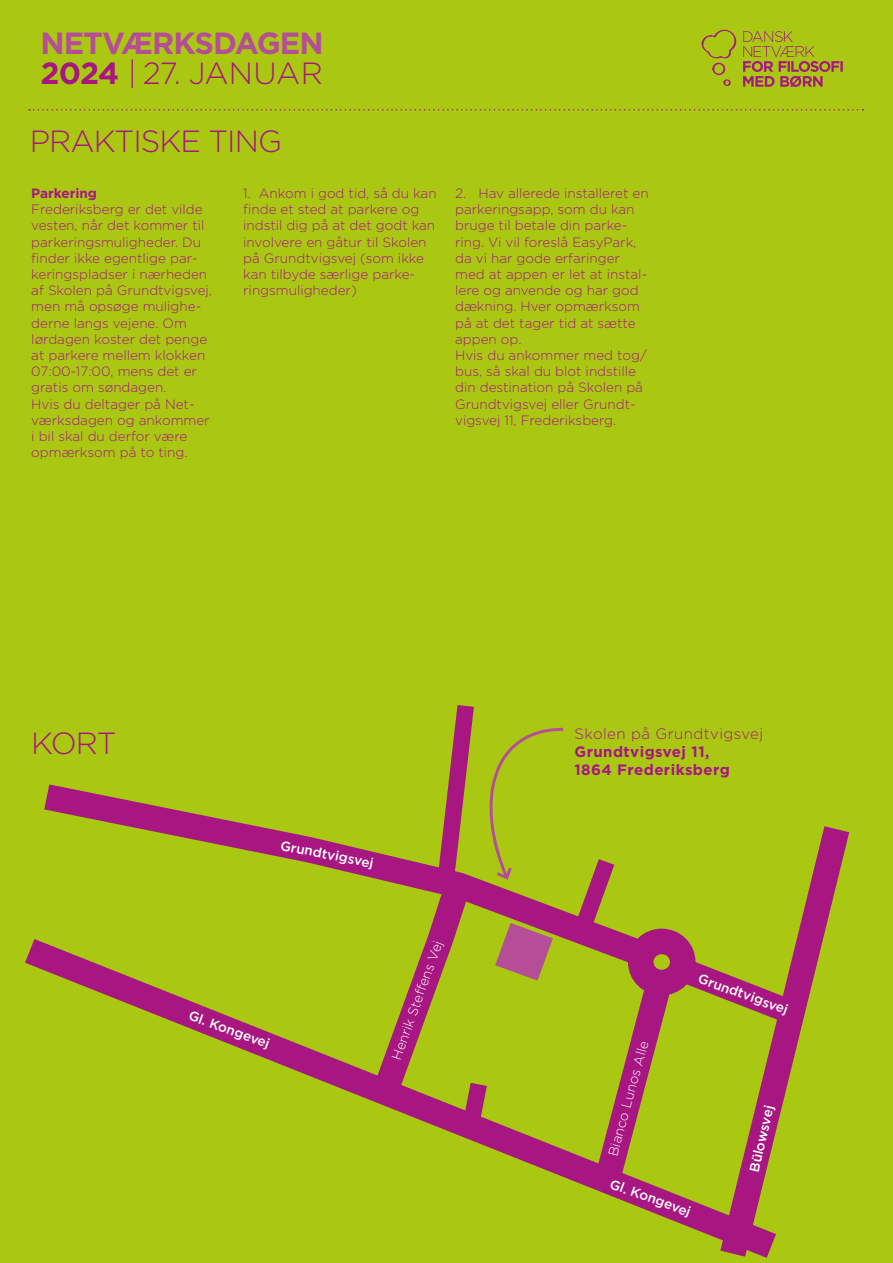
<style>
.page{position:relative;width:893px;height:1263px;background:#aac811}
.page>*{position:absolute;margin:0;border:0;box-sizing:border-box;transform-origin:0 0}
.t1{font:700 30.6px/30.2px "Gotham";letter-spacing:-.03em;color:#b64e97}
.t2{font:300 30.6px "Gotham";letter-spacing:-.03em;color:#a71681}
.t3{font:700 15px/18px "Gotham";letter-spacing:.03em;color:#a71681}
.t4{font:300 15px "Gotham";letter-spacing:.03em;color:#a71681}
.t5{font:300 13.5px/16.2px "Gotham";color:#a71681}
.t6{font:500 13.5px "Gotham";color:#fff}
.t7{font:300 13.5px "Gotham";color:#fff}
.t8{font:700 13.5px "Gotham";color:#a71681}
.s1{color:#a71681}
.s2{font-weight:300;color:#a71681}
</style>
<div class="page">
<svg style="left:701px;top:29px;width:36px;height:57px"></svg>
<svg style="left:743px;top:31px;width:100px;height:56px"></svg>
<svg style="left:29px;top:109px;width:834px;height:2px"></svg>
<svg style="left:44px;top:784px;width:307px;height:89px"></svg>
<svg style="left:826px;top:826px;width:24px;height:101px"></svg>
<svg style="left:25px;top:939px;width:751px;height:319px"></svg>
<svg style="left:351px;top:705px;width:475px;height:512px"></svg>
<h1 class="t1" style="left:40px;top:28px;width:285px">NETVÆRKSDAGEN<br><span class="s1">2024</span> <span class="s2">| 27. JANUAR</span></h1>
<h1 class="t2" style="left:30px;top:122px;width:254px">PRAKTISKE TING</h1>
<p class="t8" style="left:31px;top:184px;width:67px">Parkering</p>
<p class="t5" style="left:31px;top:201px;width:182px">Frederiksberg er det vilde vesten, når det kommer til parkeringsmuligheder. Du finder ikke egentlige par&shy;keringspladser i nærheden af Skolen på Grundtvigsvej, men må opsøge mulighe&shy;derne langs vejene. Om lørdagen koster det penge at parkere mellem klokken<br>07:00-17:00, mens det er gratis om søndagen.<br>Hvis du deltager på Net&shy;værksdagen og ankommer i bil skal du derfor være opmærksom på to ting.</p>
<p class="t5" style="left:243px;top:185px;width:195px">1. Ankom i god tid, så du kan finde et sted at parkere og indstil dig på at det godt kan involvere en gåtur til Skolen på Grundtvigsvej (som ikke kan tilbyde særlige parke&shy;ringsmuligheder)</p>
<p class="t5" style="left:455px;top:185px;width:195px">2. Hav allerede installeret en parkeringsapp, som du kan bruge til betale din parke&shy;ring. Vi vil foreslå EasyPark, da vi har gode erfaringer med at appen er let at instal&shy;lere og anvende og har god dækning. Hver opmærksom på at det tager tid at sætte appen op.<br>Hvis du ankommer med tog/ bus, så skal du blot indstille din destination på Skolen på<br>Grundtvigsvej eller Grundt&shy;vigsvej 11, Frederiksberg.</p>
<h1 class="t2" style="left:31px;top:724px;width:87px">KORT</h1>
<p class="t6" style="left:282px;top:836px;width:96px;rotate:11deg">Grundtvigsvej</p>
<p class="t4" style="left:574px;top:724px;width:190px">Skolen på Grundtvigsvej</p>
<p class="t3" style="left:574px;top:742px;width:157px">Grundtvigsvej 11,<br>1864 Frederiksberg</p>
<p class="t6" style="left:192px;top:1006px;width:87px;rotate:20deg">Gl. Kongevej</p>
<p class="t7" style="left:388px;top:1056px;width:127px;rotate:-70deg">Henrik Steff ens Vej</p>
<p class="t7" style="left:605px;top:1153px;width:120px;rotate:-75deg">Bianco Lunos Alle</p>
<p class="t6" style="left:702px;top:969px;width:96px;rotate:20deg">Grundtvigsvej</p>
<p class="t6" style="left:745px;top:1170px;width:70px;rotate:-77deg">Bülowsvej</p>
<p class="t6" style="left:613px;top:1175px;width:87px;rotate:20deg">Gl. Kongevej</p>
</div>
